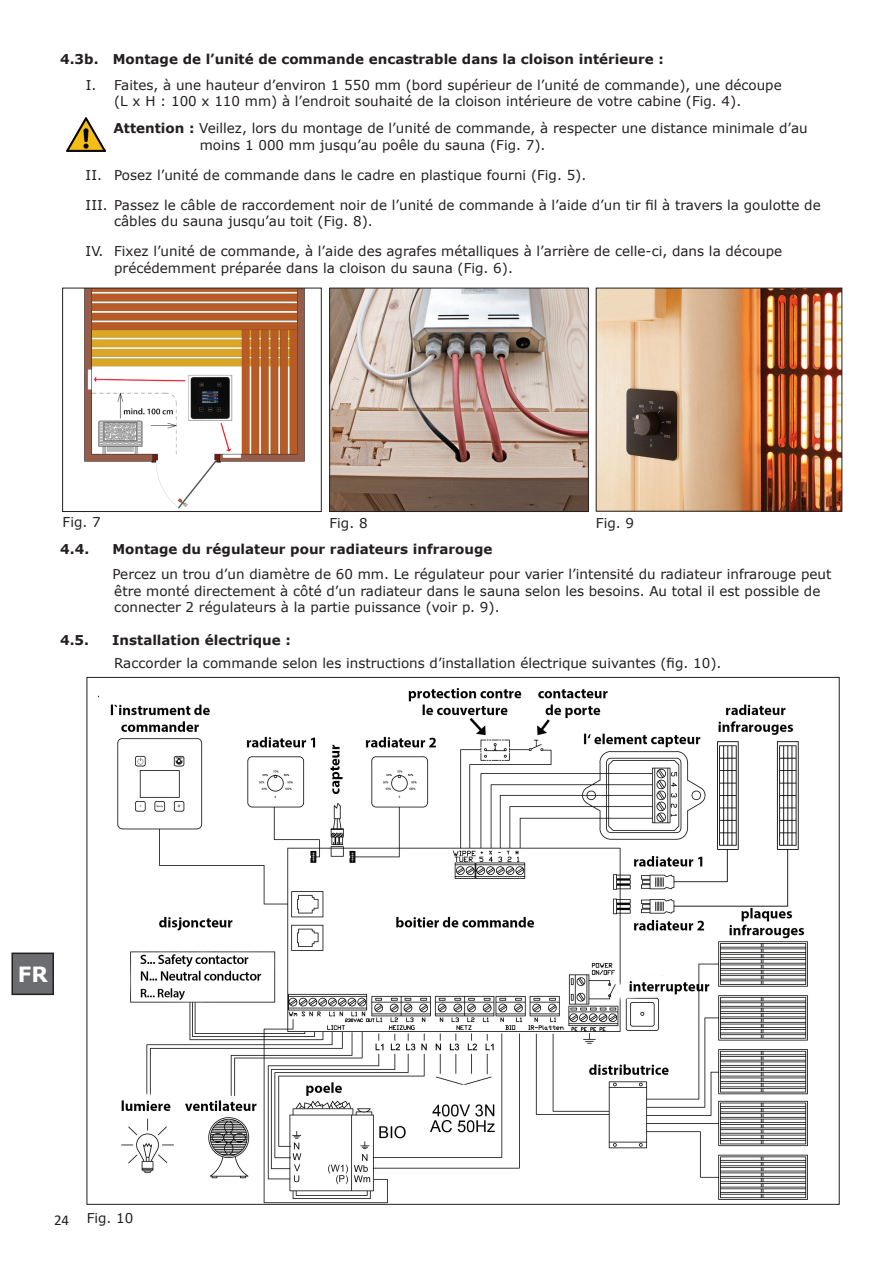
<style>
.page{position:relative;width:893px;height:1263px;background:#fff}
.page>*{position:absolute;margin:0;border:0;box-sizing:border-box;transform-origin:0 0}
.t1{font:700 21px "Verdana";color:#fff}
.t2{font:15px "Calibri";color:#231f20}
.t3{font:13.5px/16.5px "Verdana";color:#231f20}
.t4{font:700 13.5px "Verdana";color:#231f20}
.s1{font-weight:700}
</style>
<div class="page">
<div style="left:12px;top:953px;width:41px;height:41px;background:#6c6d70"></div>
<div style="left:11px;top:952px;width:43px;height:43px;border:2px solid #231f20"></div>
<img style="left:98px;top:688px;width:710px;height:514px">
<img style="left:67px;top:118px;width:38px;height:33px">
<img style="left:331px;top:290px;width:255px;height:220px">
<div style="left:329px;top:288px;width:259px;height:224px;border:1px solid #231f20"></div>
<img style="left:84px;top:290px;width:221px;height:219px">
<div style="left:62px;top:288px;width:259px;height:224px;border:1px solid #231f20"></div>
<img style="left:598px;top:290px;width:242px;height:219px">
<p class="t4" style="left:60px;top:50px;width:605px">4.3b. Montage de l’unité de commande encastrable dans la cloison intérieure :</p>
<p class="t3" style="left:114px;top:77px;width:669px;text-indent:-29px">I. Faites, à une hauteur d’environ 1 550 mm (bord supérieur de l’unité de commande), une découpe (L x H : 100 x 110 mm) à l’endroit souhaité de la cloison intérieure de votre cabine (Fig. 4).</p>
<p class="t3" style="left:200px;top:120px;width:610px;text-indent:-86px"><span class="s1">Attention :</span> Veillez, lors du montage de l’unité de commande, à respecter une distance minimale d’au moins 1 000 mm jusqu’au poêle du sauna (Fig. 7).</p>
<p class="t3" style="left:86px;top:167px;width:502px">II. Posez l’unité de commande dans le cadre en plastique fourni (Fig. 5).</p>
<p class="t3" style="left:114px;top:197px;width:708px;text-indent:-29px">III. Passez le câble de raccordement noir de l’unité de commande à l’aide d’un tir fil à travers la goulotte de câbles du sauna jusqu’au toit (Fig. 8).</p>
<p class="t3" style="left:114px;top:243px;width:670px;text-indent:-29px">IV. Fixez l’unité de commande, à l’aide des agrafes métalliques à l’arrière de celle-ci, dans la découpe précédemment préparée dans la cloison du sauna (Fig. 6).</p>
<p class="t3" style="left:63px;top:514px;width:40px">Fig. 7</p>
<p class="t3" style="left:329px;top:514px;width:40px">Fig. 8</p>
<p class="t4" style="left:60px;top:539px;width:30px">4.4.</p>
<p class="t4" style="left:112px;top:539px;width:382px">Montage du régulateur pour radiateurs infrarouge</p>
<p class="t3" style="left:113px;top:566px;width:720px">Percez un trou d’un diamètre de 60 mm. Le régulateur pour varier l’intensité du radiateur infrarouge peut être monté directement à côté d’un radiateur dans le sauna selon les besoins. Au total il est possible de connecter 2 régulateurs à la partie puissance (voir p. 9).</p>
<p class="t3" style="left:596px;top:514px;width:40px">Fig. 9</p>
<p class="t4" style="left:60px;top:630px;width:30px">4.5.</p>
<p class="t4" style="left:112px;top:630px;width:180px">Installation électrique :</p>
<p class="t3" style="left:114px;top:654px;width:609px">Raccorder la commande selon les instructions d’installation électrique suivantes (fig. 10).</p>
<h1 class="t1" style="left:18px;top:959px;width:32px">FR</h1>
<p class="t2" style="left:54px;top:1209px;width:17px">24</p>
<p class="t3" style="left:87px;top:1210px;width:48px">Fig. 10</p>
</div>
